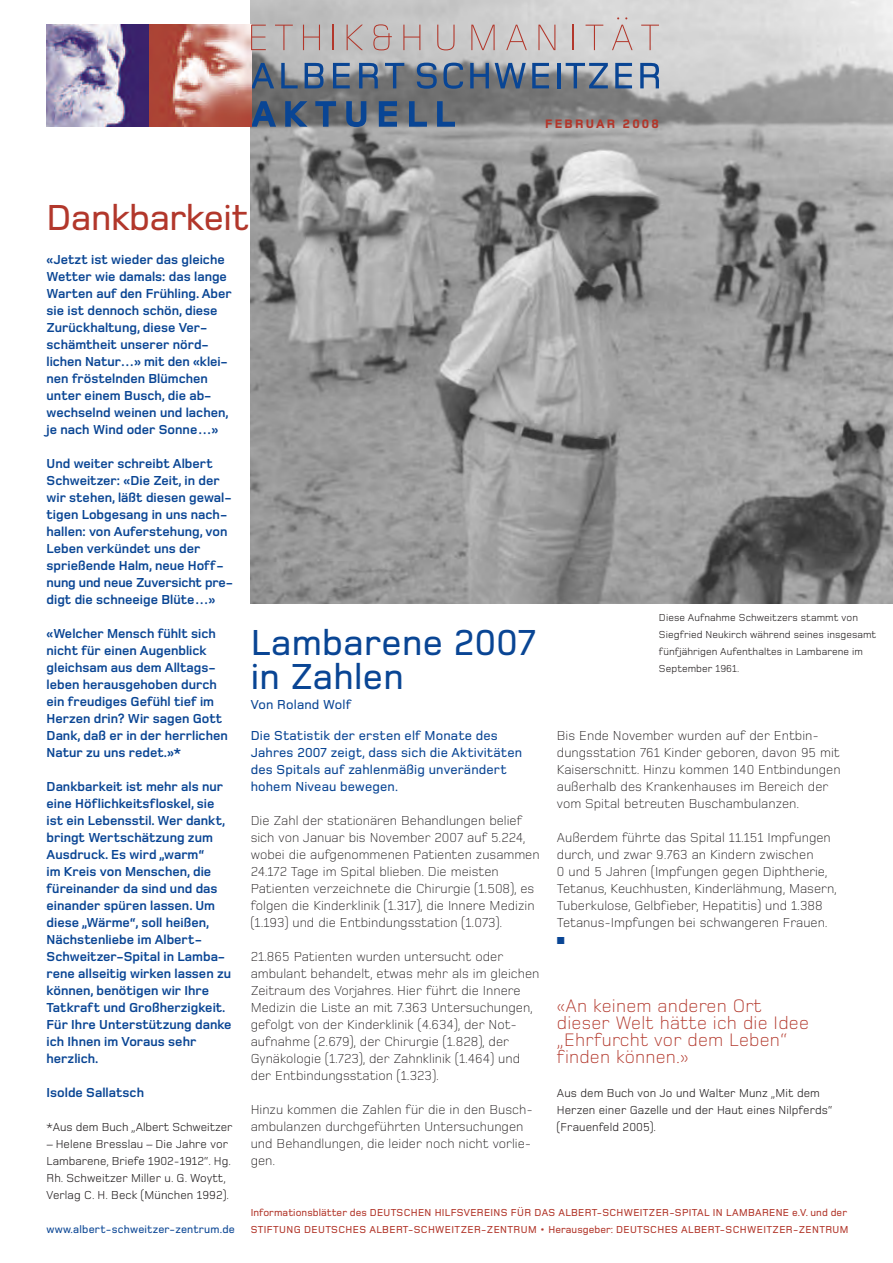
<style>
.page{position:relative;width:893px;height:1263px;background:#fff}
.page>*{position:absolute;margin:0;border:0;box-sizing:border-box;transform-origin:0 0}
.t1{font:500 37.5px/34px "Foundry Monoline";letter-spacing:.01em;color:#094594}
.t2{font:500 37.5px "Foundry Monoline";letter-spacing:-.01em;color:#b2372b}
.t3{font:300 18.75px/17px "Foundry Monoline";letter-spacing:.01em;color:#b2372b}
.t4{font:300 13.5px/17px "Foundry Monoline";color:#231f20}
.t5{font:700 13.5px/17px "Foundry Monoline";color:#094594}
.t6{font:500 13.5px/17px "Foundry Monoline";letter-spacing:.01em;color:#094594}
.t7{font:800 12.75px "Foundry Monoline";letter-spacing:.175em;color:#b2372b}
.t8{font:12px/17px "Foundry Monoline";letter-spacing:.005em;color:#231f20}
.t9{font:500 11.25px "Foundry Monoline";letter-spacing:.015em;color:#094594}
.t10{font:500 10.5px "Foundry Monoline";letter-spacing:.03em;color:#b2372b}
.t11{font:10.5px/17px "Foundry Monoline";letter-spacing:.005em;color:#231f20}
</style>
<div class="page">
<img style="left:251px;top:0;width:641px;height:604px">
<svg style="left:251px;top:63px;width:23px;height:25px"></svg>
<svg style="left:281px;top:63px;width:17px;height:25px"></svg>
<svg style="left:305px;top:63px;width:18px;height:26px"></svg>
<svg style="left:333px;top:63px;width:17px;height:25px"></svg>
<svg style="left:359px;top:63px;width:19px;height:25px"></svg>
<svg style="left:385px;top:63px;width:19px;height:25px"></svg>
<svg style="left:417px;top:63px;width:20px;height:26px"></svg>
<svg style="left:443px;top:63px;width:20px;height:26px"></svg>
<svg style="left:470px;top:63px;width:19px;height:25px"></svg>
<svg style="left:495px;top:63px;width:31px;height:25px"></svg>
<svg style="left:532px;top:63px;width:17px;height:25px"></svg>
<hr style="left:557px;top:63px;width:3px;height:25px;background:#094594">
<svg style="left:566px;top:63px;width:42px;height:25px"></svg>
<svg style="left:615px;top:63px;width:17px;height:25px"></svg>
<svg style="left:640px;top:63px;width:19px;height:25px"></svg>
<svg style="left:251px;top:101px;width:25px;height:26px"></svg>
<svg style="left:285px;top:101px;width:23px;height:26px"></svg>
<svg style="left:315px;top:101px;width:21px;height:26px"></svg>
<svg style="left:346px;top:101px;width:20px;height:26px"></svg>
<svg style="left:379px;top:101px;width:18px;height:26px"></svg>
<svg style="left:409px;top:101px;width:18px;height:26px"></svg>
<svg style="left:437px;top:101px;width:18px;height:26px"></svg>
<img style="left:47px;top:25px;width:204px;height:102px">
<svg style="left:251px;top:25px;width:15px;height:25px"></svg>
<svg style="left:275px;top:25px;width:18px;height:25px"></svg>
<svg style="left:303px;top:25px;width:17px;height:25px"></svg>
<svg style="left:333px;top:25px;width:1px;height:25px"></svg>
<svg style="left:347px;top:25px;width:16px;height:25px"></svg>
<svg style="left:373px;top:24px;width:19px;height:26px"></svg>
<svg style="left:403px;top:25px;width:17px;height:25px"></svg>
<svg style="left:437px;top:25px;width:18px;height:25px"></svg>
<svg style="left:471px;top:25px;width:24px;height:25px"></svg>
<svg style="left:506px;top:25px;width:21px;height:25px"></svg>
<svg style="left:538px;top:25px;width:17px;height:25px"></svg>
<svg style="left:572px;top:25px;width:1px;height:25px"></svg>
<svg style="left:585px;top:25px;width:18px;height:25px"></svg>
<svg style="left:612px;top:17px;width:20px;height:33px"></svg>
<svg style="left:641px;top:25px;width:18px;height:25px"></svg>
<h1 class="t2" style="left:47px;top:204px;width:204px">Dankbarkeit</h1>
<p class="t7" style="left:545px;top:119px;width:115px">FEBRUAR 2008</p>
<p class="t5" style="left:47px;top:252px;width:187px">«Jetzt ist wieder das gleiche<br>Wetter wie damals: das lange<br>Warten auf den Frühling. Aber sie ist dennoch schön, diese<br>Zurückhaltung, diese Ver - schämtheit unserer nörd - lichen Natur…» mit den «klei - nen fröstelnden Blümchen unter einem Busch, die ab - wechselnd weinen und lachen, je nach Wind oder Sonne…»</p>
<p class="t5" style="left:47px;top:456px;width:188px">Und weiter schreibt Albert<br>Schweitzer: «Die Zeit, in der wir stehen, läßt diesen gewal&shy;tigen Lobgesang in uns nach&shy;hallen: von Auferstehung, von<br>Leben verkündet uns der sprießende Halm, neue Hoff - nung und neue Zuversicht pre&shy;digt die schneeige Blüte…»</p>
<p class="t5" style="left:47px;top:626px;width:183px">«Welcher Mensch fühlt sich nicht für einen Augenblick gleichsam aus dem Alltags - leben herausgehoben durch ein freu diges Gefühl tief im<br>Herzen drin? Wir sagen Gott<br>Dank, daß er in der herrlichen<br>Natur zu uns redet.»*</p>
<p class="t5" style="left:47px;top:779px;width:187px">Dankbarkeit ist mehr als nur eine Höflichkeitsfloskel, sie ist ein Lebensstil. Wer dankt, bringt Wertschätzung zum<br>Ausdruck. Es wird „warm“<br>im Kreis von Menschen, die füreinander da sind und das einander spüren lassen. Um diese „Wärme“, soll heißen,<br>Nächstenliebe im Albert-<br>Schweitzer-Spital in Lamba - rene allseitig wirken lassen zu können, benötigen wir Ihre<br>Tatkraft und Großherzigkeit.<br>Für Ihre Unterstützung danke ich Ihnen im Voraus sehr herzlich.</p>
<p class="t5" style="left:47px;top:1085px;width:99px">Isolde Sallatsch</p>
<p class="t8" style="left:47px;top:1120px;width:187px">*Aus dem Buch „Albert Schweitzer</p>
<p class="t8" style="left:47px;top:1137px;width:186px">– Helene Bresslau – Die Jahre vor Lambarene, Briefe 1902-1912“. Hg.<br>Rh. Schweitzer Miller u. G. Woytt, Verlag C. H. Beck (München 1992).</p>
<h1 class="t1" style="left:251px;top:628px;width:287px">Lambarene 2007 in Zahlen</h1>
<p class="t6" style="left:251px;top:697px;width:103px">Von Roland Wolf</p>
<p class="t6" style="left:251px;top:728px;width:273px">Die Statistik der ersten elf Monate des Jahres 2007 zeigt, dass sich die Aktivitäten des Spitals auf zahlenmäßig unverändert hohem Niveau bewegen.</p>
<p class="t4" style="left:251px;top:813px;width:290px">Die Zahl der stationären Behandlungen belief sich von Januar bis November 2007 auf 5.224, wobei die aufgenommenen Patienten zusammen 24.172 Tage im Spital blieben. Die meisten Patienten verzeichnete die Chirurgie (1.508), es folgen die Kinderklinik (1.317), die Innere Medizin (1.193) und die Entbindungsstation (1.073).</p>
<p class="t4" style="left:251px;top:949px;width:290px">21.865 Patienten wurden untersucht oder ambulant behandelt, etwas mehr als im gleichen Zeitraum des Vorjahres. Hier führt die Innere Medizin die Liste an mit 7.363 Untersuchungen, gefolgt von der Kinderklinik (4.634), der Not - aufnahme (2.679), der Chirurgie (1.828), der Gynäkologie (1.723), der Zahnklinik (1.464) und der Entbindungsstation (1.323).</p>
<p class="t4" style="left:251px;top:1102px;width:284px">Hinzu kommen die Zahlen für die in den Busch - ambulanzen durchgeführten Untersuchungen und Behandlungen, die leider noch nicht vorlie&shy;gen.</p>
<p class="t11" style="left:659px;top:610px;width:219px">Diese Aufnahme Schweitzers stammt von Siegfried Neukirch während seines insgesamt fünfjährigen Aufenthaltes in Lambarene im September 1961.</p>
<p class="t4" style="left:557px;top:728px;width:285px">Bis Ende November wurden auf der Entbin - dungsstation 761 Kinder geboren, davon 95 mit Kaiserschnitt. Hinzu kommen 140 Entbindungen außerhalb des Krankenhauses im Bereich der vom Spital betreuten Buschambulanzen.</p>
<p class="t4" style="left:557px;top:830px;width:282px">Außerdem führte das Spital 11.151 Impfungen durch, und zwar 9.763 an Kindern zwischen<br>0 und 5 Jahren (Impfungen gegen Diphtherie, Tetanus, Keuchhusten, Kinderlähmung, Masern, Tuberkulose, Gelbfieber, Hepatitis) und 1.388<br>Tetanus-Impfungen bei schwangeren Frauen.</p>
<h2 class="t3" style="left:557px;top:999px;width:254px">«An keinem anderen Ort dieser Welt hätte ich die Idee „Ehrfurcht vor dem Leben“ finden können.»</h2>
<p class="t8" style="left:557px;top:1086px;width:277px">Aus dem Buch von Jo und Walter Munz „Mit dem<br>Herzen einer Gazelle und der Haut eines Nilpferds“ (Frauenfeld 2005).</p>
<p class="t10" style="left:251px;top:1209px;width:598px">Informationsblätter des DEUTSCHEN HILFSVEREINS FÜR DAS ALBERT-SCHWEITZER-SPITAL IN LAMBARENE e.V. und der</p>
<p class="t9" style="left:47px;top:1225px;width:190px">www.albert-schweitzer-zentrum.de</p>
<p class="t10" style="left:251px;top:1226px;width:599px">STIFTUNG DEUTSCHES ALBERT-SCHWEITZER-ZENTRUM • Herausgeber: DEUTSCHES ALBERT-SCHWEITZER-ZENTRUM</p>
</div>
